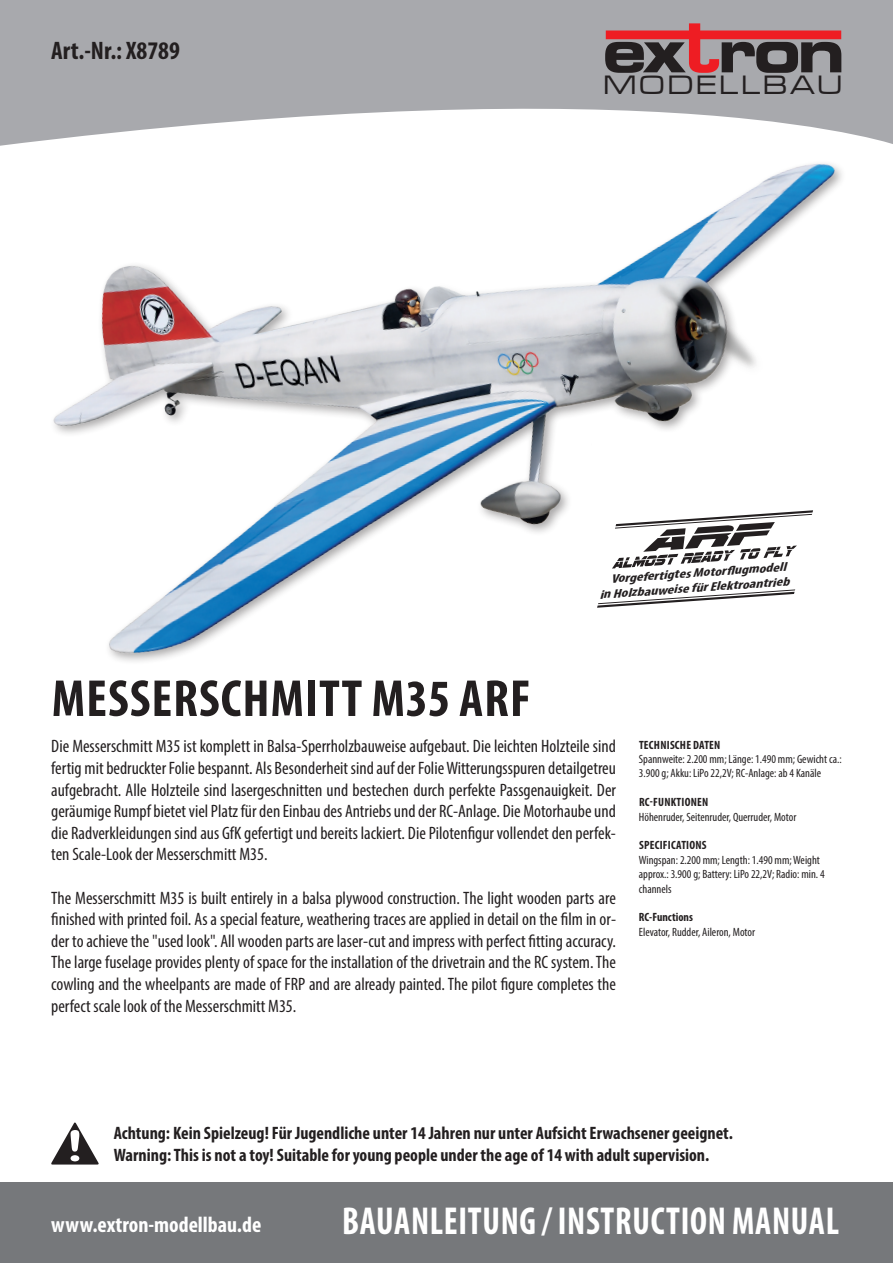
<style>
.page{position:relative;width:893px;height:1263px;background:#fff}
.page>*{position:absolute;margin:0;border:0;box-sizing:border-box;transform-origin:0 0}
.t1{font:700 condensed 52.5px "Myriad Pro";letter-spacing:.02em;color:#231f20}
.t2{font:700 condensed 39.15px "Myriad Pro";letter-spacing:.02em;color:#fff;scale:.9 1}
.t3{font:27.45px "Microgramma D Medi Exte";letter-spacing:.13em;color:#231f20}
.t4{font:700 condensed 25.35px "Myriad Pro";color:#231f20}
.t5{font:700 condensed 22.05px "Myriad Pro";color:#fff}
.t6{font:condensed 18px/21.6px "Myriad Pro";color:#231f20;text-align:justify}
.t7{font:700 condensed 18px/21.6px "Myriad Pro";color:#231f20}
.t8{font:italic 700 condensed 12.45px/14.9px "Myriad Pro";color:#231f20;text-align:right;scale:1.27 1}
.t9{font:condensed 12px/14.4px "Myriad Pro";color:#231f20}
.t10{font:700 condensed 12px "Myriad Pro";letter-spacing:.02em;color:#231f20}
.t11{font:700 condensed 12px "Myriad Pro";color:#231f20}
</style>
<div class="page">
<div style="left:0;top:1183px;width:893px;height:80px;background:#76787b"></div>
<div style="left:0;top:0;width:893px;height:146px;background:#a8a9ad"></div>
<svg style="left:51px;top:1122px;width:48px;height:42px"></svg>
<svg style="left:605px;top:23px;width:236px;height:50px"></svg>
<img style="left:17px;top:111px;width:876px;height:551px">
<h3 class="t4" style="left:51px;top:35px;width:130px">Art.-Nr.: X8789</h3>
<h3 class="t3" style="left:604px;top:67px;width:240px">MODELLBAU</h3>
<h1 class="t1" style="left:52px;top:666px;width:480px">MESSERSCHMITT M35 ARF</h1>
<p class="t8" style="left:598px;top:572px;width:151px;rotate:-4deg">Vorgefertigtes Motorfl ugmodell<br>in Holzbauweise für Elektroantrieb</p>
<p class="t6" style="left:51px;top:735px;width:566px">Die Messerschmitt M35 ist komplett in Balsa-Sperrholzbauweise aufgebaut. Die leichten Holzteile sind fertig mit bedruckter Folie bespannt. Als Besonderheit sind auf der Folie Witterungsspuren detailgetreu aufgebracht. Alle Holzteile sind lasergeschnitten und bestechen durch perfekte Passgenauigkeit. Der geräumige Rumpf bietet viel Platz für den Einbau des Antriebs und der RC-Anlage. Die Motorhaube und die Radverkleidungen sind aus GfK gefertigt und bereits lackiert. Die Pilotenfigur vollendet den perfek&shy;ten Scale-Look der Messerschmitt M35.</p>
<p class="t6" style="left:51px;top:887px;width:566px">The Messerschmitt M35 is built entirely in a balsa plywood construction. The light wooden parts are finished with printed foil. As a special feature, weathering traces are applied in detail on the film in or&shy;der to achieve the "used look". All wooden parts are laser-cut and impress with perfect fitting accuracy.<br>The large fuselage provides plenty of space for the installation of the drivetrain and the RC system. The cowling and the wheelpants are made of FRP and are already painted. The pilot figure completes the perfect scale look of the Messerschmitt M35.</p>
<p class="t10" style="left:639px;top:737px;width:83px">TECHNISCHE DATEN</p>
<p class="t9" style="left:639px;top:752px;width:204px">Spannweite: 2.200 mm; Länge: 1.490 mm; Gewicht ca.:<br>3.900 g; Akku: LiPo 22,2V; RC-Anlage: ab 4 Kanäle</p>
<p class="t10" style="left:639px;top:795px;width:71px">RC-FUNKTIONEN</p>
<p class="t9" style="left:639px;top:809px;width:159px">Höhenruder, Seitenruder, Querruder, Motor</p>
<p class="t10" style="left:639px;top:838px;width:69px">SPECIFICATIONS</p>
<p class="t9" style="left:639px;top:852px;width:187px">Wingspan: 2.200 mm; Length: 1.490 mm; Weight approx.: 3.900 g; Battery: LiPo 22,2V; Radio: min. 4 channels</p>
<p class="t11" style="left:639px;top:910px;width:56px">RC-Functions</p>
<p class="t9" style="left:639px;top:924px;width:118px">Elevator, Rudder, Aileron, Motor</p>
<p class="t7" style="left:114px;top:1122px;width:621px">Achtung: Kein Spielzeug! Für Jugendliche unter 14 Jahren nur unter Aufsicht Erwachsener geeignet.<br>Warning: This is not a toy! Suitable for young people under the age of 14 with adult supervision.</p>
<p class="t5" style="left:51px;top:1211px;width:211px">www.extron-modellbau.de</p>
<h2 class="t2" style="left:342px;top:1196px;width:554px">BAUANLEITUNG / INSTRUCTION MANUAL</h2>
</div>
